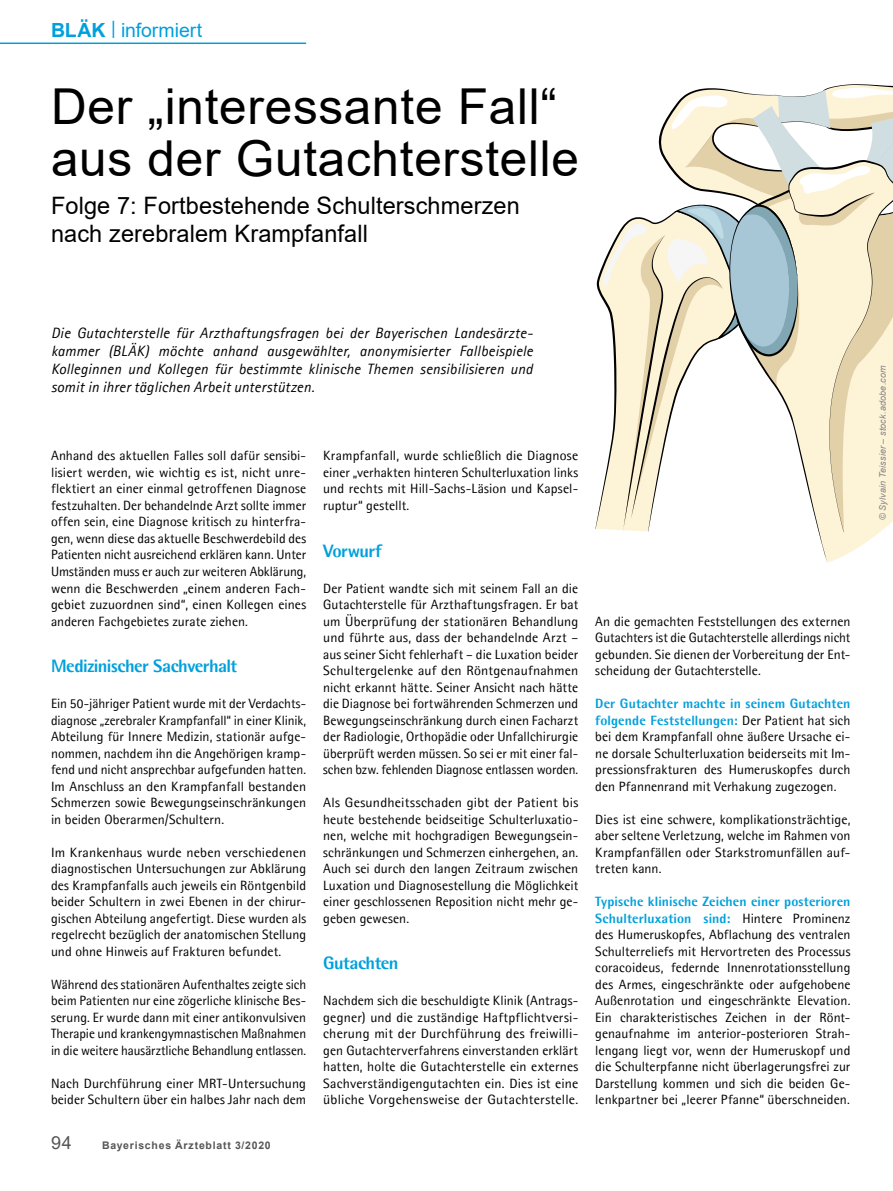
<style>
.page{position:relative;width:893px;height:1191px;background:#fff}
.page>*{position:absolute;margin:0;border:0;box-sizing:border-box;transform-origin:0 0}
.t1{font:49.5px/52.5px "Arial";letter-spacing:.015em;color:#000}
.t2{font:24px/28.5px "Arial";letter-spacing:.005em;color:#000}
.t3{font:19.5px "Arial";letter-spacing:-.005em;color:#00a0dc}
.t4{font:800 18px "Agfa Rotis Semisans";letter-spacing:-.03em;color:#00a0dc}
.t5{font:18px "Arial";color:#565655}
.t6{font:italic 15px/18px "Agfa Rotis Sans Serif";letter-spacing:.01em;color:#000;text-align:justify}
.t7{font:13.5px/16.5px "Agfa Rotis Semisans";letter-spacing:.005em;color:#000;text-align:justify}
.t8{font:700 10.5px "Arial";letter-spacing:.075em;color:#565655}
.t9{font:italic 9px "Arial";letter-spacing:.02em;color:#868585}
.s1{font-weight:700}
.s2{font-weight:800;color:#00a0dc}
</style>
<div class="page">
<hr style="left:0;top:43px;width:306px;height:1px;background:#00a0dc">
<svg style="left:599px;top:84px;width:294px;height:479px"></svg>
<h3 class="t3" style="left:51px;top:16px;width:153px"><span class="s1">BLÄK</span> <sup>|</sup> informiert</h3>
<h1 class="t1" style="left:51px;top:80px;width:530px">Der „interessante Fall“ aus der Gutachterstelle</h1>
<h2 class="t2" style="left:51px;top:191px;width:470px">Folge 7: Fortbestehende Schulterschmerzen nach zerebralem Krampfanfall</h2>
<p class="t6" style="left:51px;top:324px;width:483px">Die Gutachterstelle für Arzthaftungsfragen bei der Bayerischen Landesärzte&shy;kammer (BLÄK) möchte anhand ausgewählter, anonymisierter Fallbeispiele Kolleginnen und Kollegen für bestimmte klinische Themen sensibilisieren und somit in ihrer täglichen Arbeit unterstützen.</p>
<p class="t7" style="left:51px;top:447px;width:257px">Anhand des aktuellen Falles soll dafür sensibi&shy;lisiert werden, wie wichtig es ist, nicht unre&shy;flektiert an einer einmal getroffenen Diagnose festzuhalten. Der behandelnde Arzt sollte immer offen sein, eine Diagnose kritisch zu hinterfra&shy;gen, wenn diese das aktuelle Beschwerdebild des Patienten nicht ausreichend erklären kann. Unter Umständen muss er auch zur weiteren Abklärung, wenn die Beschwerden „einem anderen Fach&shy;gebiet zuzuordnen sind“, einen Kollegen eines anderen Fachgebietes zurate ziehen.</p>
<h3 class="t4" style="left:51px;top:654px;width:188px">Medizinischer Sachverhalt</h3>
<p class="t7" style="left:51px;top:695px;width:257px">Ein 50-jähriger Patient wurde mit der Verdachts&shy;diagnose „zerebraler Krampfanfall“ in einer Klinik, Abteilung für Innere Medizin, stationär aufge&shy;nommen, nachdem ihn die Angehörigen kramp&shy;fend und nicht ansprechbar aufgefunden hatten.<br>Im Anschluss an den Krampfanfall bestanden Schmerzen sowie Bewegungseinschränkungen in beiden Oberarmen/Schultern.</p>
<p class="t7" style="left:51px;top:843px;width:257px">Im Krankenhaus wurde neben verschiedenen diagnostischen Untersuchungen zur Abklärung des Krampfanfalls auch jeweils ein Röntgenbild beider Schultern in zwei Ebenen in der chirur&shy;gischen Abteilung angefertigt. Diese wurden als regelrecht bezüglich der anatomischen Stellung und ohne Hinweis auf Frakturen befundet.</p>
<p class="t7" style="left:51px;top:975px;width:257px">Während des stationären Aufenthaltes zeigte sich beim Patienten nur eine zögerliche klinische Bes&shy;serung. Er wurde dann mit einer antikonvulsiven Therapie und krankengymnastischen Maßnahmen in die weitere hausärztliche Behandlung entlassen.</p>
<p class="t7" style="left:51px;top:1074px;width:257px">Nach Durchführung einer MRT-Untersuchung beider Schultern über ein halbes Jahr nach dem</p>
<h3 class="t5" style="left:51px;top:1130px;width:22px">94</h3>
<p class="t8" style="left:102px;top:1137px;width:170px">Bayerisches Ärzteblatt 3/2020</p>
<p class="t7" style="left:323px;top:447px;width:257px">Krampfanfall, wurde schließlich die Diagnose einer „verhakten hinteren Schulterluxation links und rechts mit Hill-Sachs-Läsion und Kapsel&shy;ruptur“ gestellt.</p>
<h3 class="t4" style="left:323px;top:539px;width:60px">Vorwurf</h3>
<p class="t7" style="left:323px;top:579px;width:257px">Der Patient wandte sich mit seinem Fall an die Gutachterstelle für Arzthaftungsfragen. Er bat um Überprüfung der stationären Behandlung und führte aus, dass der behandelnde Arzt – aus seiner Sicht fehlerhaft – die Luxation beider Schultergelenke auf den Röntgenaufnahmen nicht erkannt hätte. Seiner Ansicht nach hätte die Diagnose bei fortwährenden Schmerzen und Bewegungseinschränkung durch einen Facharzt der Radiologie, Orthopädie oder Unfallchirurgie überprüft werden müssen. So sei er mit einer fal&shy;schen bzw. fehlenden Diagnose entlassen worden.</p>
<p class="t7" style="left:323px;top:794px;width:257px">Als Gesundheitsschaden gibt der Patient bis heute bestehende beidseitige Schulterluxatio&shy;nen, welche mit hochgradigen Bewegungsein&shy;schränkungen und Schmerzen einhergehen, an.<br>Auch sei durch den langen Zeitraum zwischen Luxation und Diagnosestellung die Möglichkeit einer geschlossenen Reposition nicht mehr ge&shy;geben gewesen.</p>
<h3 class="t4" style="left:323px;top:951px;width:77px">Gutachten</h3>
<p class="t7" style="left:323px;top:992px;width:257px">Nachdem sich die beschuldigte Klinik (Antrags&shy;gegner) und die zuständige Haftpflichtversi&shy;cherung mit der Durchführung des freiwilli&shy;gen Gutachterverfahrens einverstanden erklärt hatten, holte die Gutachterstelle ein externes Sachverständigengutachten ein. Dies ist eine übliche Vorgehensweise der Gutachterstelle.</p>
<p class="t7" style="left:595px;top:612px;width:257px">An die gemachten Feststellungen des externen Gutachters ist die Gutachterstelle allerdings nicht gebunden. Sie dienen der Vorbereitung der Ent&shy;scheidung der Gutachterstelle.</p>
<p class="t7" style="left:595px;top:695px;width:257px"><span class="s2">Der Gutachter machte in seinem Gutachten folgende Feststellungen:</span> Der Patient hat sich bei dem Krampfanfall ohne äußere Ursache ei&shy;ne dorsale Schulterluxation beiderseits mit Im&shy;pressionsfrakturen des Humeruskopfes durch den Pfannenrand mit Verhakung zugezogen.</p>
<p class="t7" style="left:595px;top:810px;width:257px">Dies ist eine schwere, komplikationsträchtige, aber seltene Verletzung, welche im Rahmen von Krampfanfällen oder Starkstromunfällen auf&shy;treten kann.</p>
<p class="t7" style="left:595px;top:893px;width:257px"><span class="s2">Typische klinische Zeichen einer posterioren Schulterluxation sind:</span> Hintere Prominenz des Humeruskopfes, Abflachung des ventralen Schulterreliefs mit Hervortreten des Processus coracoideus, federnde Innenrotationsstellung des Armes, eingeschränkte oder aufgehobene Außenrotation und eingeschränkte Elevation.<br>Ein charakteristisches Zeichen in der Rönt&shy;genaufnahme im anterior-posterioren Strah&shy;lengang liegt vor, wenn der Humeruskopf und die Schulterpfanne nicht überlagerungsfrei zur Darstellung kommen und sich die beiden Ge&shy;lenkpartner bei „leerer Pfanne“ überschneiden.</p>
<p class="t9" style="left:877px;top:520px;width:156px;rotate:-90deg">© Sylvain Teissier – stock.adobe.com</p>
</div>
